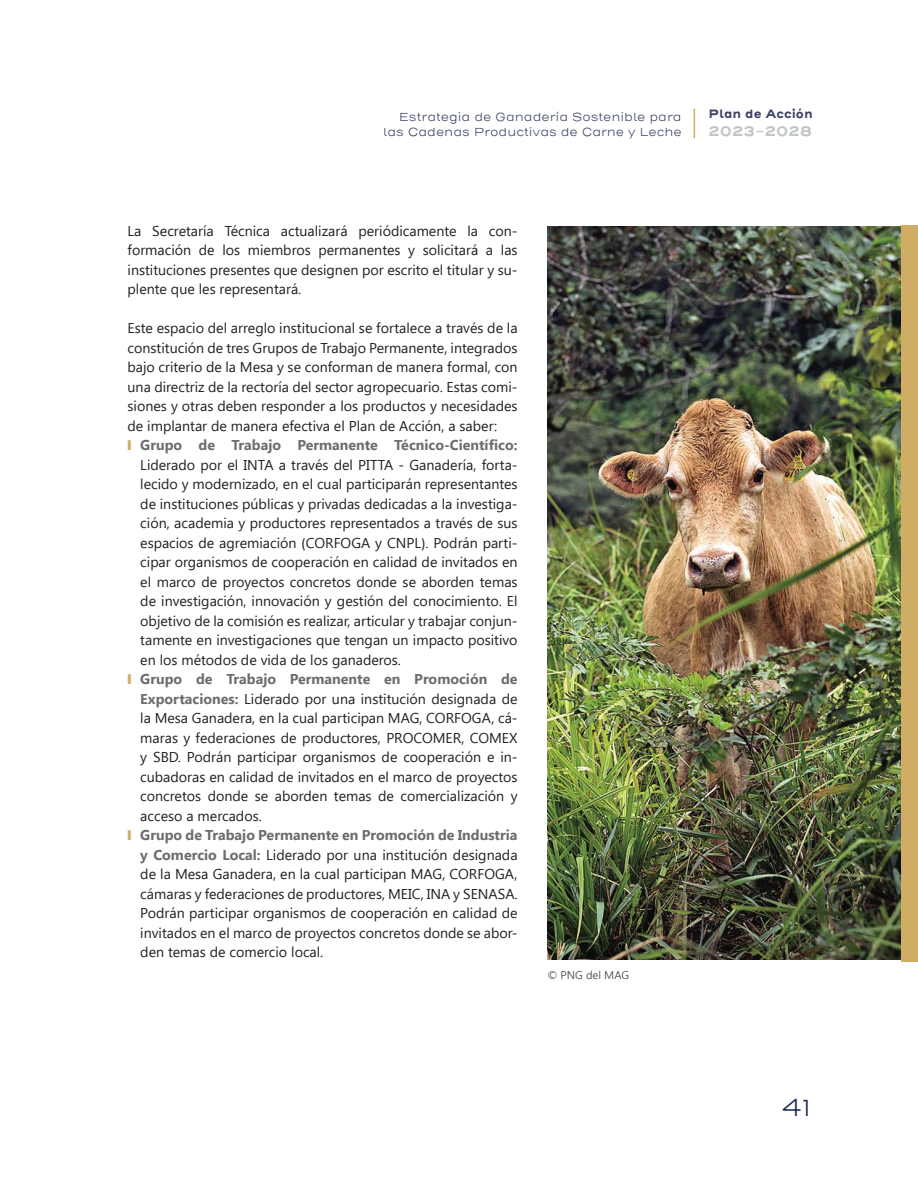
<style>
.page{position:relative;width:918px;height:1188px;background:#fff}
.page>*{position:absolute;margin:0;border:0;box-sizing:border-box;transform-origin:0 0}
.t1{font:300 24px "Henderson Sans W00 Basic";color:#182751}
.t2{font:14.25px/19.5px "Segoe UI";color:#231f20;text-align:justify}
.t3{font:700 14.25px "Segoe UI";color:#6c6d70}
.t4{font:700 13.5px "Henderson Sans W00 Basic";letter-spacing:-.01em;color:#c1c5c7}
.t5{font:300 12px/15.5px "Henderson Sans W00 Basic";color:#3c4367;text-align:right}
.t6{font:700 12px "Henderson Sans W00 Basic";color:#3c4367}
.t7{font:11.25px "Segoe UI";color:#57585a}
.s1{color:#cfad64}
.s2{font-family:"Calibri"}
.s3{font-weight:700;color:#6c6d70}
</style>
<div class="page">
<img style="left:547px;top:226px;width:355px;height:734px">
<div style="left:902px;top:225px;width:16px;height:737px;background:#cfad64"></div>
<svg style="left:694px;top:109px;width:1px;height:29px"></svg>
<p class="t5" style="left:383px;top:109px;width:300px">Estrategia de Ganadería Sostenible para las Cadenas Productivas de Carne y Leche</p>
<p class="t6" style="left:709px;top:106px;width:106px">Plan de Acción</p>
<p class="t4" style="left:709px;top:123px;width:105px">2023-2028</p>
<p class="t2" style="left:128px;top:221px;width:392px">La Secretaría Técnica actualizará periódicamente la con&shy;formación de los miembros permanentes y solicitará a las instituciones presentes que designen por escrito el titular y su&shy;plente que les representará.</p>
<p class="t2" style="left:128px;top:319px;width:392px">Este espacio del arreglo institucional se fortalece a través de la</p>
<p class="t2" style="left:128px;top:338px;width:392px">constitución de tres Grupos de Trabajo Permanente, integrados</p>
<p class="t2" style="left:128px;top:358px;width:392px">bajo criterio de la Mesa y se conforman de manera formal, con</p>
<p class="t2" style="left:128px;top:377px;width:392px">una directriz de la rectoría del sector agropecuario. Estas comi-</p>
<p class="t2" style="left:128px;top:397px;width:392px">siones y otras deben responder a los productos y necesidades</p>
<p class="t2" style="left:128px;top:416px;width:371px">de implantar de manera efectiva el Plan de Acción, a saber:</p>
<p class="t3" style="left:128px;top:437px;width:392px"><span class="s1">❙</span> Grupo de Trabajo Permanente Técnico-Científico:</p>
<p class="t2" style="left:140px;top:455px;width:379px">Liderado por el INTA a través del PITTA - Ganadería, forta-</p>
<p class="t2" style="left:140px;top:475px;width:379px">lecido y modernizado, en el cual participarán representantes</p>
<p class="t2" style="left:140px;top:494px;width:379px">de instituciones públicas y privadas dedicadas a la investiga-</p>
<p class="t2" style="left:140px;top:514px;width:379px">ción, academia y productores representados a través de sus</p>
<p class="t2" style="left:140px;top:533px;width:379px">espacios de agremiación <span class="s2">(</span>CORFOGA y CNPL<span class="s2">)</span>. Podrán parti-</p>
<p class="t2" style="left:140px;top:553px;width:379px">cipar organismos de cooperación en calidad de invitados en</p>
<p class="t2" style="left:140px;top:572px;width:379px">el marco de proyectos concretos donde se aborden temas</p>
<p class="t2" style="left:140px;top:592px;width:379px">de investigación, innovación y gestión del conocimiento. El</p>
<p class="t2" style="left:140px;top:611px;width:379px">objetivo de la comisión es realizar, articular y trabajar conjun-</p>
<p class="t2" style="left:140px;top:631px;width:379px">tamente en investigaciones que tengan un impacto positivo</p>
<p class="t2" style="left:140px;top:650px;width:262px">en los métodos de vida de los ganaderos.</p>
<p class="t3" style="left:128px;top:671px;width:392px"><span class="s1">❙</span> Grupo de Trabajo Permanente en Promoción de</p>
<p class="t2" style="left:140px;top:689px;width:379px"><span class="s3">Exportaciones:</span> Liderado por una institución designada de</p>
<p class="t2" style="left:140px;top:709px;width:379px">la Mesa Ganadera, en la cual participan MAG, CORFOGA, cá-</p>
<p class="t2" style="left:140px;top:728px;width:379px">maras y federaciones de productores, PROCOMER, COMEX</p>
<p class="t2" style="left:140px;top:748px;width:379px">y SBD. Podrán participar organismos de cooperación e in-</p>
<p class="t2" style="left:140px;top:767px;width:379px">cubadoras en calidad de invitados en el marco de proyectos</p>
<p class="t2" style="left:140px;top:787px;width:379px">concretos donde se aborden temas de comercialización y</p>
<p class="t2" style="left:140px;top:806px;width:123px">acceso a mercados.</p>
<p class="t3" style="left:128px;top:827px;width:392px"><span class="s1">❙</span> Grupo de Trabajo Permanente en Promoción de Industria</p>
<p class="t2" style="left:140px;top:845px;width:379px"><span class="s3">y Comercio Local:</span> Liderado por una institución designada</p>
<p class="t2" style="left:140px;top:865px;width:379px">de la Mesa Ganadera, en la cual participan MAG, CORFOGA,</p>
<p class="t2" style="left:140px;top:884px;width:379px">cámaras y federaciones de productores, MEIC, INA y SENASA.</p>
<p class="t2" style="left:140px;top:904px;width:379px">Podrán participar organismos de cooperación en calidad de</p>
<p class="t2" style="left:140px;top:923px;width:379px">invitados en el marco de proyectos concretos donde se abor-</p>
<p class="t2" style="left:140px;top:943px;width:185px">den temas de comercio local.</p>
<p class="t7" style="left:547px;top:968px;width:83px">© PNG del MAG</p>
<h1 class="t1" style="left:781px;top:1092px;width:32px">41</h1>
</div>
